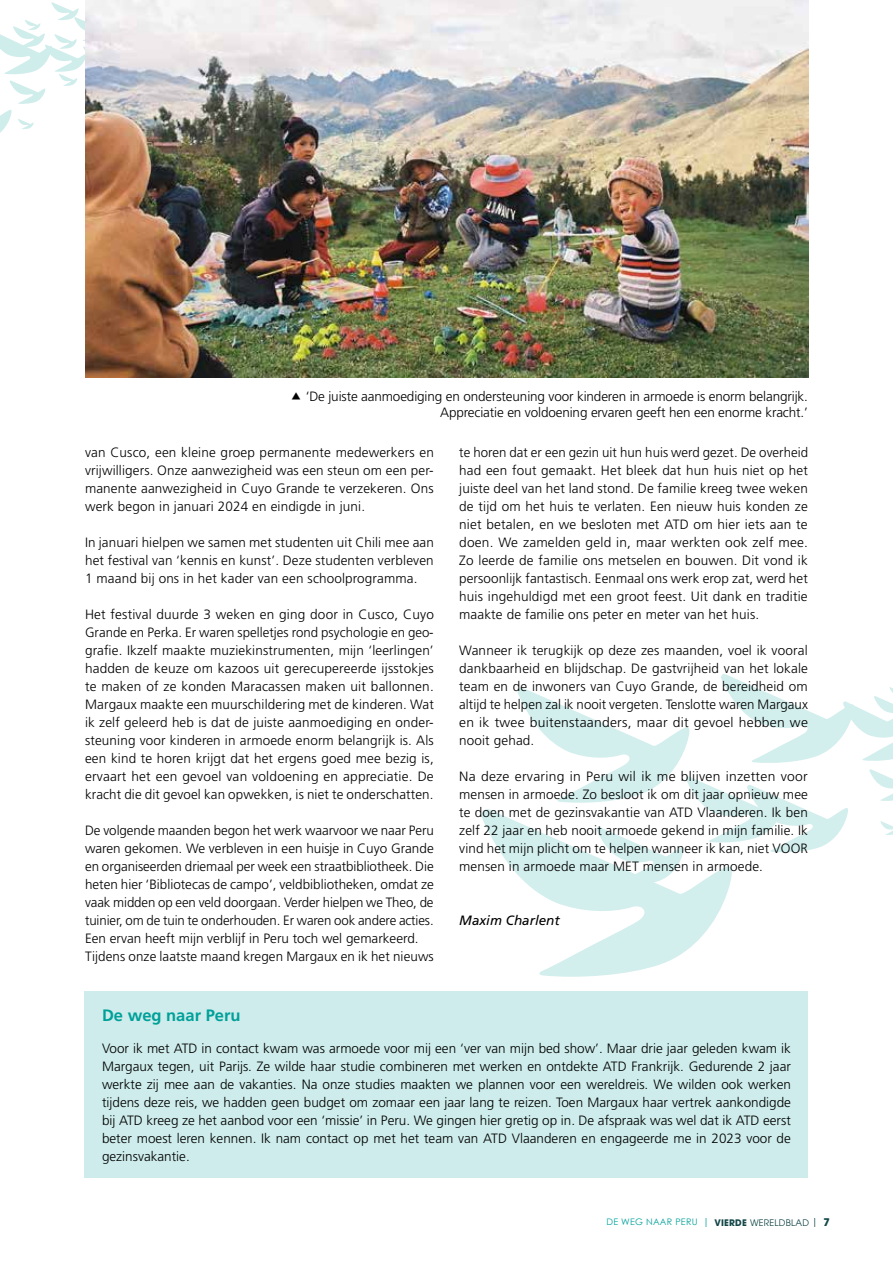
<style>
.page{position:relative;width:893px;height:1263px;background:#fff}
.page>*{position:absolute;margin:0;border:0;box-sizing:border-box;transform-origin:0 0}
.t1{font:700 16.5px "Frutiger LT Std";color:#00a09a}
.t2{font:300 13.5px/18px "Frutiger LT Std";color:#000;text-align:justify}
.t3{font:italic 13.5px "Frutiger LT Std";color:#000}
.t4{font:9px "Century Gothic";letter-spacing:.03em;color:#00a09a}
.s1{font-family:"ITC Avant Garde Pro"}
.s2{font-family:"ITC Avant Garde Pro";font-weight:700;color:#144749}
.s3{font-family:"ITC Avant Garde Pro";color:#144749}
.s4{font-family:"ITC Avant Garde Pro";font-weight:700;font-size:10.5px;color:#144749}
</style>
<div class="page">
<svg style="left:481px;top:809px;width:248px;height:168px"></svg>
<svg style="left:516px;top:674px;width:377px;height:215px"></svg>
<svg style="left:0;top:2px;width:85px;height:131px"></svg>
<div style="left:85px;top:992px;width:723px;height:186px;background:#cdeceb"></div>
<img style="left:85px;top:0;width:723px;height:377px">
<p class="t2" style="left:306px;top:388px;width:504px;line-height:16.2px;text-align:right">‘De juiste aanmoediging en ondersteuning voor kinderen in armoede is enorm belangrijk.<br>Appreciatie en voldoening ervaren geeft hen een enorme kracht.’</p>
<p class="t2" style="left:85px;top:443px;width:350px">van Cusco, een kleine groep permanente medewerkers en vrijwilligers. Onze aanwezigheid was een steun om een per&shy;manente aanwezigheid in Cuyo Grande te verzekeren. Ons werk begon in januari 2024 en eindigde in juni.</p>
<p class="t2" style="left:85px;top:533px;width:350px">In januari hielpen we samen met studenten uit Chili mee aan het festival van ‘kennis en kunst’. Deze studenten verbleven 1 maand bij ons in het kader van een schoolprogramma.</p>
<p class="t2" style="left:85px;top:605px;width:350px">Het festival duurde 3 weken en ging door in Cusco, Cuyo Grande en Perka. Er waren spelletjes rond psychologie en geo&shy;grafie. Ikzelf maakte muziekinstrumenten, mijn ‘leerlingen’ hadden de keuze om kazoos uit gerecupereerde ijsstokjes te maken of ze konden Maracassen maken uit ballonnen.<br>Margaux maakte een muurschildering met de kinderen. Wat ik zelf geleerd heb is dat de juiste aanmoediging en onder&shy;steuning voor kinderen in armoede enorm belangrijk is. Als een kind te horen krijgt dat het ergens goed mee bezig is, ervaart het een gevoel van voldoening en appreciatie. De kracht die dit gevoel kan opwekken, is niet te onderschatten.</p>
<p class="t2" style="left:85px;top:821px;width:350px;text-align:left">De volgende maanden begon het werk waarvoor we naar Peru waren gekomen. We verbleven in een huisje in Cuyo Grande en organiseerden driemaal per week een straatbibliotheek. Die heten hier ‘Bibliotecas de campo’, veldbibliotheken, omdat ze vaak midden op een veld doorgaan. Verder hielpen we Theo, de tuinier, om de tuin te onderhouden. Er waren ook andere acties.<br>Een ervan heeft mijn verblijf in Peru toch wel gemarkeerd.<br>Tijdens onze laatste maand kregen Margaux en ik het nieuws</p>
<p class="t2" style="left:459px;top:443px;width:350px">te horen dat er een gezin uit hun huis werd gezet. De overheid had een fout gemaakt. Het bleek dat hun huis niet op het juiste deel van het land stond. De familie kreeg twee weken de tijd om het huis te verlaten. Een nieuw huis konden ze niet betalen, en we besloten met ATD om hier iets aan te doen. We zamelden geld in, maar werkten ook zelf mee.<br>Zo leerde de familie ons metselen en bouwen. Dit vond ik persoonlijk fantastisch. Eenmaal ons werk erop zat, werd het huis ingehuldigd met een groot feest. Uit dank en traditie maakte de familie ons peter en meter van het huis.</p>
<p class="t2" style="left:459px;top:641px;width:350px">Wanneer ik terugkijk op deze zes maanden, voel ik vooral dankbaarheid en blijdschap. De gastvrijheid van het lokale team en de inwoners van Cuyo Grande, de bereidheid om altijd te helpen zal ik nooit vergeten. Tenslotte waren Margaux en ik twee buitenstaanders, maar dit gevoel hebben we nooit gehad.</p>
<p class="t2" style="left:459px;top:767px;width:350px">Na deze ervaring in Peru wil ik me blijven inzetten voor mensen in armoede. Zo besloot ik om dit jaar opnieuw mee te doen met de gezinsvakantie van ATD Vlaanderen. Ik ben zelf 22 jaar en heb nooit armoede gekend in mijn familie. Ik vind het mijn plicht om te helpen wanneer ik kan, niet VOOR mensen in armoede maar MET mensen in armoede.</p>
<p class="t3" style="left:459px;top:912px;width:102px">Maxim Charlent</p>
<p class="t1" style="left:102px;top:1006px;width:140px">De weg naar Peru</p>
<p class="t2" style="left:102px;top:1039px;width:690px">Voor ik met ATD in contact kwam was armoede voor mij een ‘ver van mijn bed show’. Maar drie jaar geleden kwam ik Margaux tegen, uit Parijs. Ze wilde haar studie combineren met werken en ontdekte ATD Frankrijk. Gedurende 2 jaar werkte zij mee aan de vakanties. Na onze studies maakten we plannen voor een wereldreis. We wilden ook werken tijdens deze reis, we hadden geen budget om zomaar een jaar lang te reizen. Toen Margaux haar vertrek aankondigde bij ATD kreeg ze het aanbod voor een ‘missie’ in Peru. We gingen hier gretig op in. De afspraak was wel dat ik ATD eerst beter moest leren kennen. Ik nam contact op met het team van ATD Vlaanderen en engageerde me in 2023 voor de gezinsvakantie.</p>
<p class="t4" style="left:606px;top:1216px;width:225px">DE WEG NAAR PERU <span class="s1">|</span> <span class="s2">VIERDE</span> <span class="s3">WERELDBLAD |</span> <span class="s4">7</span></p>
</div>
